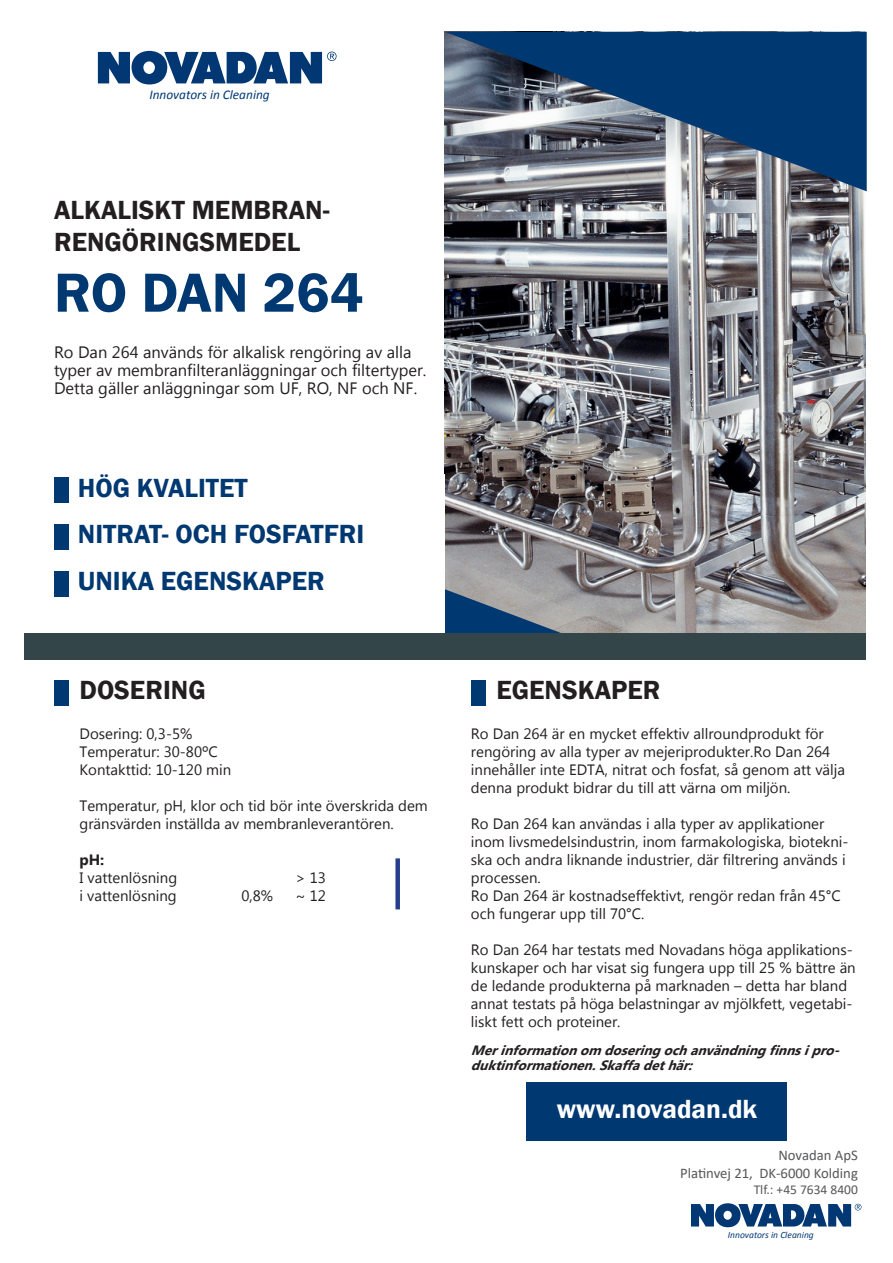
<style>
.page{position:relative;width:893px;height:1263px;background:#fff}
.page>*{position:absolute;margin:0;border:0;box-sizing:border-box;transform-origin:0 0}
.t1{font:600 57px "Franklin Gothic";color:#003872}
.t2{font:600 27px/32.4px "Franklin Gothic";color:#231f20}
.t3{font:600 27px "Franklin Gothic";color:#003872}
.t4{font:600 27px "Franklin Gothic";color:#fff}
.t5{font:16.5px/18px "Microsoft New Tai Lue";color:#231f20}
.t6{font:15px/18px "Microsoft New Tai Lue";color:#231f20}
.t7{font:700 15px "Microsoft New Tai Lue";color:#231f20}
.t8{font:14.7px "Calibri";color:#57585a}
.t9{font:italic 700 13.5px/15px "Microsoft New Tai Lue";color:#231f20}
.t10{font:13.5px "Calibri";color:#57585a}
.t11{font:italic 13.35px "Calibri";color:#013874}
.t12{font:italic 9.6px "Calibri";color:#013874}
</style>
<div class="page">
<img style="left:445px;top:191px;width:421px;height:442px">
<svg style="left:445px;top:32px;width:422px;height:159px;background:#3f5d7e"></svg>
<svg style="left:691px;top:1203px;width:170px;height:24px"></svg>
<svg style="left:98px;top:51px;width:239px;height:33px"></svg>
<div style="left:526px;top:1082px;width:260px;height:58px;background:#003872"></div>
<svg style="left:445px;top:474px;width:116px;height:159px;background:#717781"></svg>
<div style="left:24px;top:633px;width:842px;height:26px;background:#34454a"></div>
<div style="left:54px;top:477px;width:15px;height:25px;background:#003872"></div>
<div style="left:54px;top:524px;width:15px;height:25px;background:#003872"></div>
<div style="left:54px;top:571px;width:15px;height:25px;background:#003872"></div>
<div style="left:471px;top:680px;width:15px;height:25px;background:#003872"></div>
<div style="left:54px;top:680px;width:15px;height:25px;background:#003872"></div>
<div style="left:395px;top:858px;width:5px;height:51px;background:#253f8e"></div>
<p class="t11" style="left:149px;top:86px;width:122px">Innovators in Cleaning</p>
<p class="t2" style="left:54px;top:194px;width:277px">ALKALISKT MEMBRAN-<br>RENGÖRINGSMEDEL</p>
<p class="t1" style="left:54px;top:258px;width:311px">RO DAN 264</p>
<p class="t5" style="left:54px;top:345px;width:374px">Ro Dan 264 används för alkalisk rengöring av alla typer av membranfilteranläggningar och filtertyper.<br>Detta gäller anläggningar som UF, RO, NF och NF.</p>
<p class="t3" style="left:78px;top:472px;width:171px">HÖG KVALITET</p>
<p class="t3" style="left:78px;top:517px;width:288px">NITRAT- OCH FOSFATFRI</p>
<p class="t3" style="left:78px;top:564px;width:249px">UNIKA EGENSKAPER</p>
<p class="t2" style="left:80px;top:674px;width:128px">DOSERING</p>
<p class="t6" style="left:80px;top:725px;width:114px">Dosering: 0,3-5%</p>
<p class="t6" style="left:80px;top:743px;width:140px">Temperatur: 30-80ºC</p>
<p class="t6" style="left:80px;top:761px;width:153px">Kontakttid: 10-120 min</p>
<p class="t6" style="left:80px;top:797px;width:350px">Temperatur, pH, klor och tid bör inte överskrida dem</p>
<p class="t6" style="left:80px;top:815px;width:316px">gränsvärden inställda av membranleverantören.</p>
<p class="t7" style="left:80px;top:851px;width:26px">pH:</p>
<p class="t6" style="left:80px;top:869px;width:99px">I vattenlösning</p>
<p class="t6" style="left:296px;top:869px;width:32px">&gt; 13</p>
<p class="t6" style="left:80px;top:887px;width:99px">i vattenlösning</p>
<p class="t6" style="left:242px;top:887px;width:33px">0,8%</p>
<p class="t6" style="left:296px;top:887px;width:32px">~ 12</p>
<p class="t2" style="left:496px;top:674px;width:166px">EGENSKAPER</p>
<p class="t6" style="left:471px;top:725px;width:376px">Ro Dan 264 är en mycket effektiv allroundprodukt för rengöring av alla typer av mejeriprodukter.Ro Dan 264 innehåller inte EDTA, nitrat och fosfat, så genom att välja denna produkt bidrar du till att värna om miljön.</p>
<p class="t6" style="left:471px;top:815px;width:379px">Ro Dan 264 kan användas i alla typer av applikationer inom livsmedelsindustrin, inom farmakologiska, biotekni&shy;ska och andra liknande industrier, där filtrering används i processen.</p>
<p class="t6" style="left:471px;top:887px;width:371px">Ro Dan 264 är kostnadseffektivt, rengör redan från 45°C och fungerar upp till 70°C.</p>
<p class="t6" style="left:471px;top:941px;width:386px">Ro Dan 264 har testats med Novadans höga applikations&shy;kunskaper och har visat sig fungera upp till 25 % bättre än de ledande produkterna på marknaden – detta har bland annat testats på höga belastningar av mjölkfett, vegetabi&shy;liskt fett och proteiner.</p>
<p class="t9" style="left:471px;top:1044px;width:376px">Merinformationom doseringochanvändningfinnsipro&shy;duktinformationen.Skaffadethär:</p>
<p class="t4" style="left:557px;top:1093px;width:202px">www.novadan.dk</p>
<p class="t8" style="left:778px;top:1145px;width:81px">Novadan ApS</p>
<p class="t8" style="left:680px;top:1163px;width:179px">Platinvej 21, DK-6000 Kolding</p>
<p class="t10" style="left:754px;top:1180px;width:106px">Tlf.: +45 7634 8400</p>
<p class="t12" style="left:728px;top:1228px;width:87px">Innovators in Cleaning</p>
</div>
